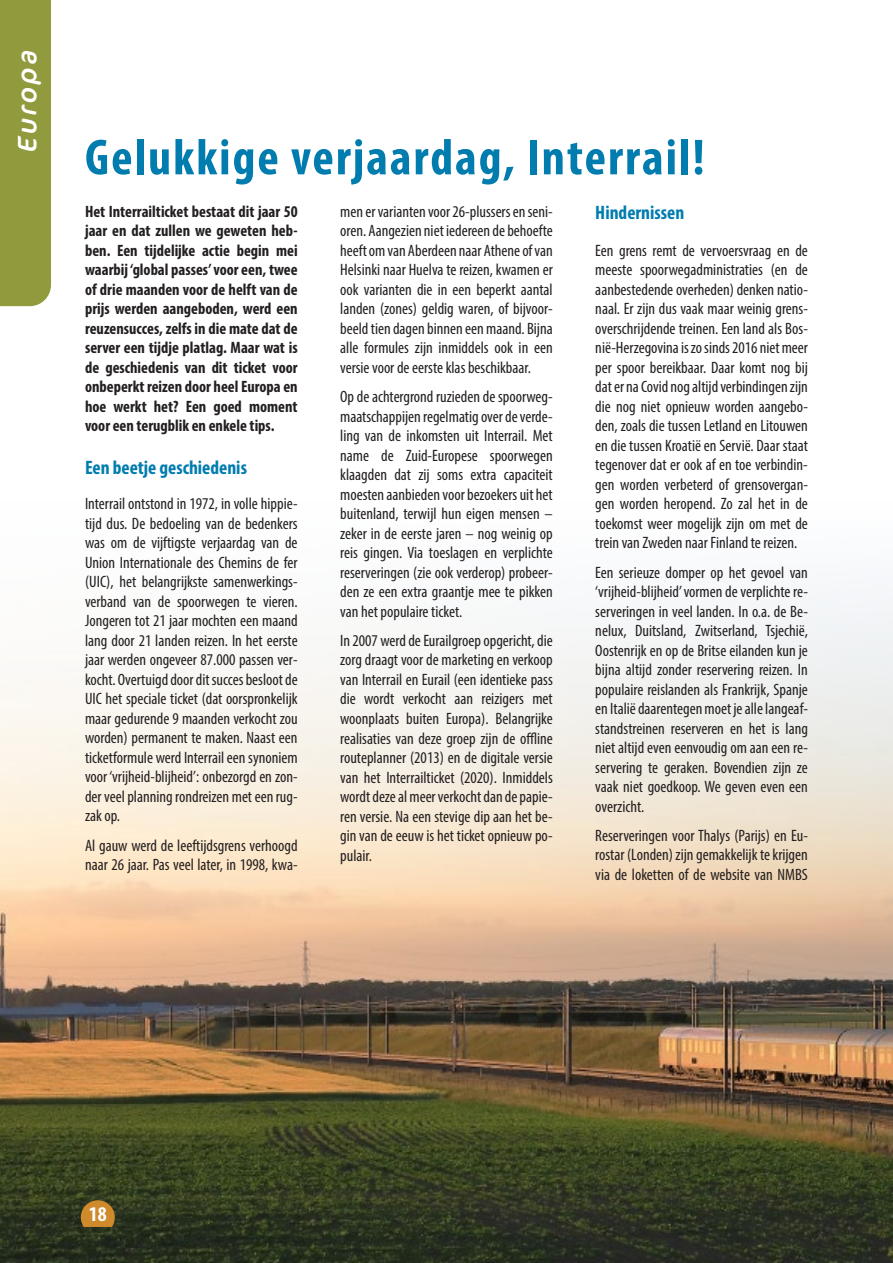
<style>
.page{position:relative;width:893px;height:1263px;background:#fff}
.page>*{position:absolute;margin:0;border:0;box-sizing:border-box;transform-origin:0 0}
.t1{font:700 condensed 51px "Myriad Pro";letter-spacing:.04em;color:#007caf}
.t2{font:italic 27px "Cocon OT";color:#fff}
.t3{font:700 condensed 21px "Myriad Pro";color:#fff}
.t4{font:700 condensed 19.5px "Myriad Pro";color:#007caf}
.t5{font:condensed 16.5px/19.5px "Myriad Pro";color:#231f20;text-align:justify}
.t6{font:700 condensed 16.5px/19.5px "Myriad Pro";color:#231f20;text-align:justify}
</style>
<div class="page">
<img style="left:0;top:586px;width:893px;height:677px">
<svg style="left:81px;top:1200px;width:34px;height:27px"></svg>
<div style="left:0;top:0;width:51px;height:306px;background:#919a3c"></div>
<h2 class="t2" style="left:11px;top:153px;width:103px;rotate:-90deg">Europa</h2>
<h1 class="t1" style="left:85px;top:125px;width:621px">Gelukkige verjaardag, Interrail!</h1>
<p class="t6" style="left:85px;top:201px;width:214px">Het Interrailticket bestaat dit jaar 50 jaar en dat zullen we geweten heb&shy;ben. Een tijdelijke actie begin mei waarbij ‘global passes’ voor een, twee of drie maanden voor de helft van de prijs werden aangeboden, werd een reuzensucces, zelfs in die mate dat de server een tijdje platlag. Maar wat is de geschiedenis van dit ticket voor onbeperkt reizen door heel Europa en hoe werkt het? Een goed moment voor een terugblik en enkele tips.</p>
<p class="t4" style="left:85px;top:455px;width:163px">Een beetje geschiedenis</p>
<p class="t5" style="left:85px;top:494px;width:214px">Interrail ontstond in 1972, in volle hippie&shy;tijd dus. De bedoeling van de bedenkers was om de vijftigste verjaardag van de Union Internationale des Chemins de fer (UIC), het belangrijkste samenwerkings&shy;verband van de spoorwegen te vieren.<br>Jongeren tot 21 jaar mochten een maand lang door 21 landen reizen. In het eerste jaar werden ongeveer 87.000 passen ver&shy;kocht. Overtuigd door dit succes besloot de UIC het speciale ticket (dat oorspronkelijk maar gedurende 9 maanden verkocht zou worden) permanent te maken. Naast een ticketformule werd Interrail een synoniem voor ‘vrijheid-blijheid’: onbezorgd en zon&shy;der veel planning rondreizen met een rug&shy;zak op.</p>
<p class="t5" style="left:85px;top:835px;width:214px">Al gauw werd de leeftijdsgrens verhoogd naar 26 jaar. Pas veel later, in 1998, kwa-</p>
<p class="t5" style="left:340px;top:201px;width:214px">men er varianten voor 26-plussers en seni&shy;oren. Aangezien niet iedereen de behoefte heeft om van Aberdeen naar Athene of van Helsinki naar Huelva te reizen, kwamen er ook varianten die in een beperkt aantal landen (zones) geldig waren, of bijvoor&shy;beeld tien dagen binnen een maand. Bijna alle formules zijn inmiddels ook in een versie voor de eerste klas beschikbaar.</p>
<p class="t5" style="left:340px;top:387px;width:214px">Op de achtergrond ruzieden de spoorweg&shy;maatschappijen regelmatig over de verde&shy;ling van de inkomsten uit Interrail. Met name de Zuid-Europese spoorwegen klaagden dat zij soms extra capaciteit moesten aanbieden voor bezoekers uit het buitenland, terwijl hun eigen mensen – zeker in de eerste jaren – nog weinig op reis gingen. Via toeslagen en verplichte reserveringen (zie ook verderop) probeer&shy;den ze een extra graantje mee te pikken van het populaire ticket.</p>
<p class="t5" style="left:340px;top:630px;width:214px">In 2007 werd de Eurailgroep opgericht, die zorg draagt voor de marketing en verkoop van Interrail en Eurail (een identieke pass die wordt verkocht aan reizigers met woonplaats buiten Europa). Belangrijke realisaties van deze groep zijn de offline routeplanner (2013) en de digitale versie van het Interrailticket (2020). Inmiddels wordt deze al meer verkocht dan de papie&shy;ren versie. Na een stevige dip aan het be&shy;gin van de eeuw is het ticket opnieuw po&shy;pulair.</p>
<p class="t4" style="left:595px;top:200px;width:90px">Hindernissen</p>
<p class="t5" style="left:595px;top:240px;width:214px">Een grens remt de vervoersvraag en de meeste spoorwegadministraties (en de aanbestedende overheden) denken natio&shy;naal. Er zijn dus vaak maar weinig grens&shy;overschrijdende treinen. Een land als Bos&shy;nië-Herzegovina is zo sinds 2016 niet meer per spoor bereikbaar. Daar komt nog bij dat er na Covid nog altijd verbindingen zijn die nog niet opnieuw worden aangebo&shy;den, zoals die tussen Letland en Litouwen en die tussen Kroatië en Servië. Daar staat tegenover dat er ook af en toe verbindin&shy;gen worden verbeterd of grensovergan&shy;gen worden heropend. Zo zal het in de toekomst weer mogelijk zijn om met de trein van Zweden naar Finland te reizen.</p>
<p class="t5" style="left:595px;top:562px;width:214px">Een serieuze domper op het gevoel van ‘vrijheid-blijheid’ vormen de verplichte re&shy;serveringen in veel landen. In o.a. de Be&shy;nelux, Duitsland, Zwitserland, Tsjechië, Oostenrijk en op de Britse eilanden kun je bijna altijd zonder reservering reizen. In populaire reislanden als Frankrijk, Spanje en Italië daarentegen moet je alle langeaf&shy;standstreinen reserveren en het is lang niet altijd even eenvoudig om aan een re&shy;servering te geraken. Bovendien zijn ze vaak niet goedkoop. We geven even een overzicht.</p>
<p class="t5" style="left:595px;top:825px;width:214px">Reserveringen voor Thalys (Parijs) en Eu&shy;rostar (Londen) zijn gemakkelijk te krijgen via de loketten of de website van NMBS</p>
<p class="t3" style="left:89px;top:1201px;width:19px">18</p>
</div>
